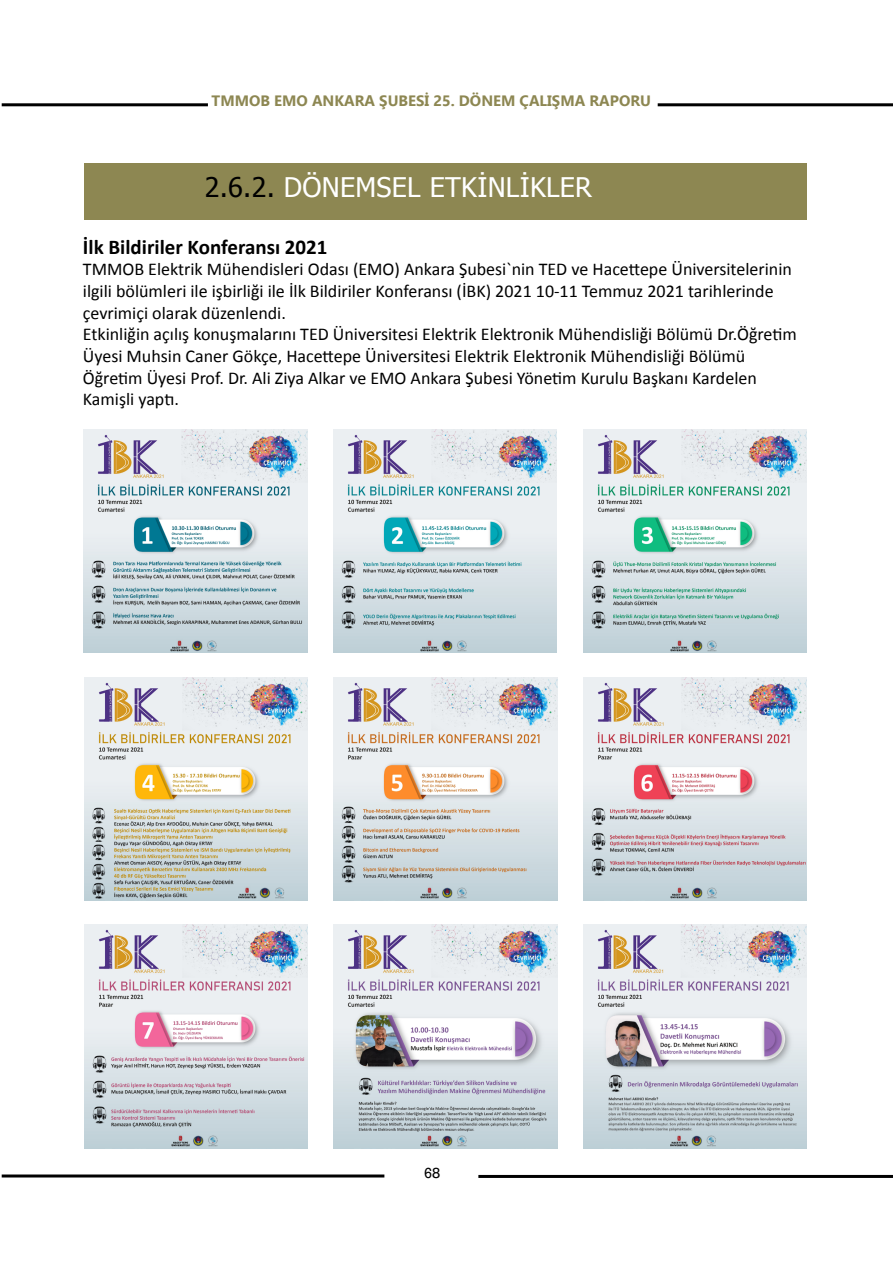
<style>
.page{position:relative;width:893px;height:1263px;background:#fff}
.page>*{position:absolute;margin:0;border:0;box-sizing:border-box;transform-origin:0 0}
.t1{font:27px "Tahoma";letter-spacing:.01em;color:#fff}
.t2{font:700 21px "Calibri";color:#000}
.t3{font:18px/21.6px "Calibri";color:#000}
.t4{font:700 15px "Ebrima";color:#8d8752}
.t5{font:15px "Rockwell";color:#000}
.s1{color:#000}
</style>
<div class="page">
<hr style="left:478px;top:1175px;width:415px;height:3px;background:#000">
<hr style="left:658px;top:103px;width:235px;height:3px;background:#000">
<hr style="left:2px;top:103px;width:206px;height:3px;background:#000">
<hr style="left:2px;top:1174px;width:382px;height:3px;background:#000">
<div style="left:84px;top:164px;width:723px;height:56px;background:#8d8752"></div>
<img style="left:84px;top:429px;width:223px;height:224px">
<img style="left:334px;top:429px;width:223px;height:224px">
<img style="left:583px;top:429px;width:223px;height:224px">
<img style="left:84px;top:677px;width:224px;height:223px">
<img style="left:334px;top:677px;width:223px;height:223px">
<img style="left:584px;top:677px;width:223px;height:223px">
<img style="left:84px;top:925px;width:224px;height:223px">
<img style="left:334px;top:925px;width:223px;height:223px">
<img style="left:584px;top:925px;width:222px;height:223px">
<p class="t4" style="left:212px;top:89px;width:441px">TMMOB EMO ANKARA ŞUBESİ 25. DÖNEM ÇALIŞMA RAPORU</p>
<h1 class="t1" style="left:205px;top:169px;width:389px"><span class="s1">2.6.2.</span> DÖNEMSEL ETKİNLİKLER</h1>
<p class="t2" style="left:83px;top:232px;width:246px">İlk Bildiriler Konferansı 2021</p>
<p class="t3" style="left:83px;top:258px;width:715px">TMMOB Elektrik Mühendisleri Odası (EMO) Ankara Şubesi`nin TED ve Hacettepe Üniversitelerinin ilgili bölümleri ile işbirliği ile İlk Bildiriler Konferansı (İBK) 2021 10-11 Temmuz 2021 tarihlerinde çevrimiçi olarak düzenlendi.<br>Etkinliğin açılış konuşmalarını TED Üniversitesi Elektrik Elektronik Mühendisliği Bölümü Dr.Öğretim Üyesi Muhsin Caner Gökçe, Hacettepe Üniversitesi Elektrik Elektronik Mühendisliği Bölümü Öğretim Üyesi Prof. Dr. Ali Ziya Alkar ve EMO Ankara Şubesi Yönetim Kurulu Başkanı Kardelen Kamişli yaptı.</p>
<p class="t5" style="left:424px;top:1164px;width:18px">68</p>
</div>
